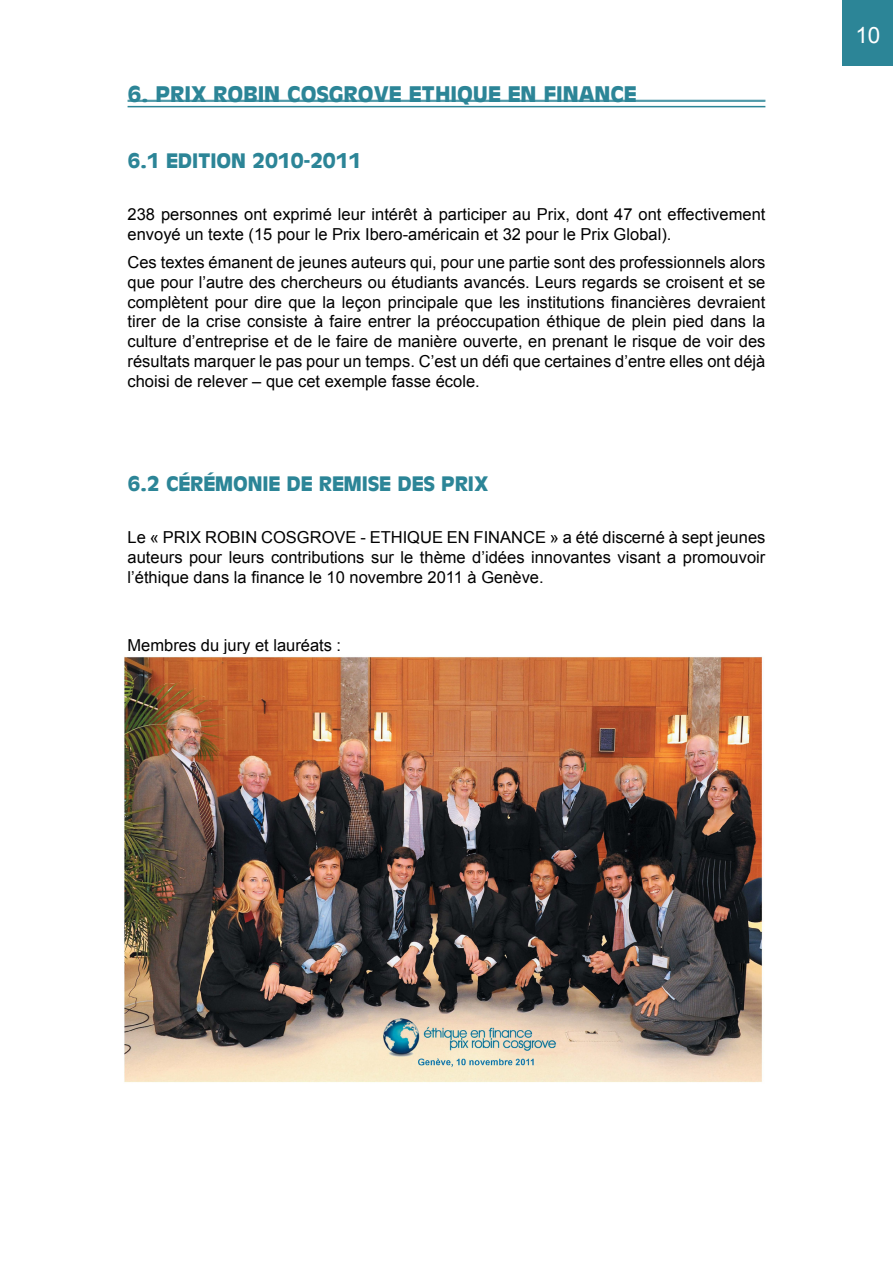
<style>
.page{position:relative;width:893px;height:1263px;background:#fff}
.page>*{position:absolute;margin:0;border:0;box-sizing:border-box;transform-origin:0 0}
.t1{font:22.5px "Arial";color:#fff}
.t2{font:700 21px "Antique Olive";color:#2c8597}
.t3{font:700 19.5px "Antique Olive";letter-spacing:-.005em;color:#2c8597}
.t4{font:16.5px/19.8px "Arial";color:#000;text-align:justify}
</style>
<div class="page">
<div style="left:843px;top:0;width:50px;height:66px;background:#2c8597"></div>
<hr style="left:128px;top:100px;width:637px;height:1px;background:#2c8597">
<hr style="left:128px;top:101px;width:637px;height:1px;background:#2c8597">
<hr style="left:128px;top:106px;width:637px;height:1px;background:#2c8597">
<img style="left:124px;top:657px;width:638px;height:425px">
<p class="t2" style="left:128px;top:80px;width:511px">6. PRIX ROBIN COSGROVE ETHIQUE EN FINANCE</p>
<p class="t3" style="left:128px;top:147px;width:235px">6.1 EDITION 2010-2011</p>
<p class="t4" style="left:128px;top:204px;width:639px">238 personnes ont exprimé leur intérêt à participer au Prix, dont 47 ont effectivement envoyé un texte (15 pour le Prix Ibero-américain et 32 pour le Prix Global).</p>
<p class="t4" style="left:128px;top:252px;width:639px">Ces textes émanent de jeunes auteurs qui, pour une partie sont des professionnels alors que pour l’autre des chercheurs ou étudiants avancés. Leurs regards se croisent et se complètent pour dire que la leçon principale que les institutions financières devraient tirer de la crise consiste à faire entrer la préoccupation éthique de plein pied dans la culture d’entreprise et de le faire de manière ouverte, en prenant le risque de voir des résultats marquer le pas pour un temps. C’est un défi que certaines d’entre elles ont déjà choisi de relever – que cet exemple fasse école.</p>
<p class="t3" style="left:128px;top:471px;width:362px">6.2 CÉRÉMONIE DE REMISE DES PRIX</p>
<p class="t4" style="left:128px;top:528px;width:639px">Le « PRIX ROBIN COSGROVE - ETHIQUE EN FINANCE » a été discerné à sept jeunes auteurs pour leurs contributions sur le thème d’idées innovantes visant a promouvoir l’éthique dans la finance le 10 novembre 2011 à Genève.</p>
<p class="t4" style="left:128px;top:635px;width:215px">Membres du jury et lauréats :</p>
<h1 class="t1" style="left:855px;top:21px;width:27px">10</h1>
</div>
